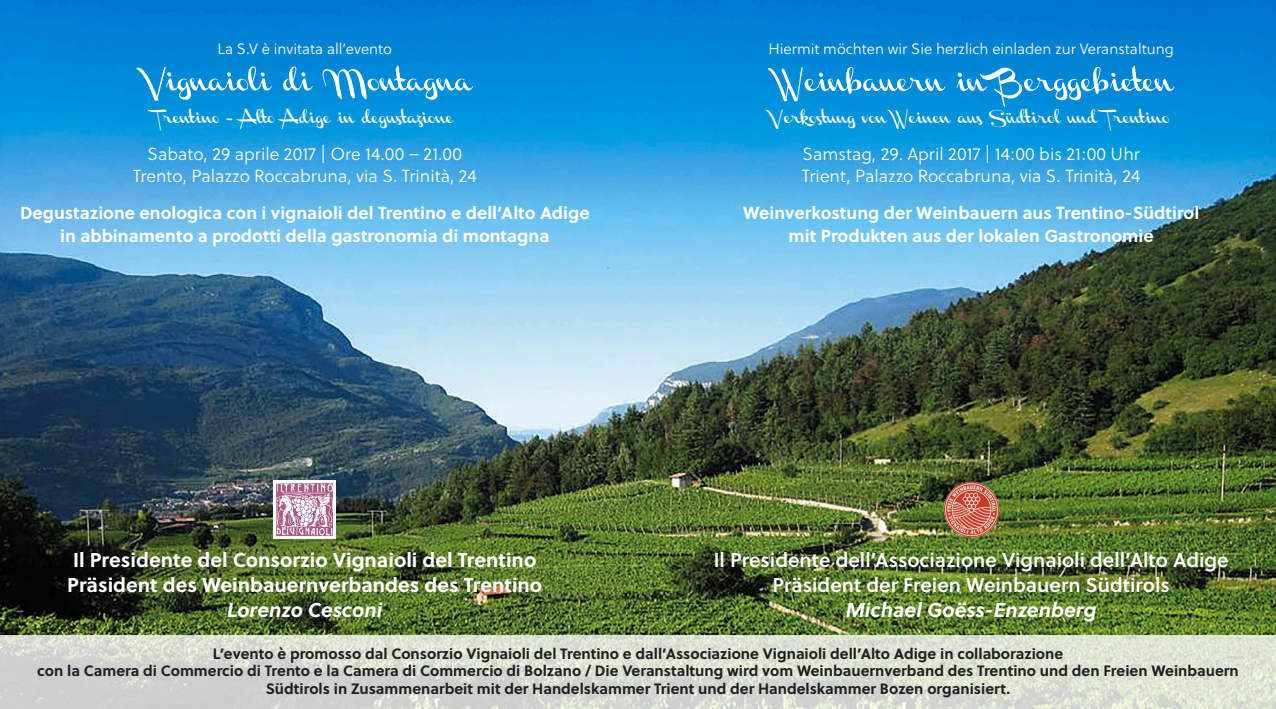
<style>
.page{position:relative;width:1276px;height:709px;background:#fff}
.page>*{position:absolute;margin:0;border:0;box-sizing:border-box;transform-origin:0 0}
.t1{font:600 20px "Soleil";color:#fff}
.t2{font:700 20px "Soleil";color:#fff}
.t3{font:italic 700 20px "Soleil";color:#fff}
.t4{font:700 17.5px/22.5px "Soleil";color:#fff;text-align:center}
.t5{font:300 17.5px "Soleil";color:#fff}
.t6{font:700 15px/17.5px "Soleil";color:#231f20;text-align:center}
.t7{font:300 15px "Soleil";color:#fff}
.t8{font:italic 11.25px "Channel Left";color:#fff}
</style>
<div class="page">
<img style="left:0;top:0;width:1276px;height:635px">
<svg style="left:136px;top:65px;width:337px;height:36px;background:#2b9edf"></svg>
<img style="left:942px;top:480px;width:58px;height:58px">
<img style="left:274px;top:480px;width:62px;height:58px">
<svg style="left:0;top:635px;width:1276px;height:74px;background:#d8ddd3"></svg>
<svg style="left:768px;top:66px;width:406px;height:41px;background:#269bde"></svg>
<p class="t7" style="left:217px;top:39px;width:176px">La S.V è invitata all’evento</p>
<p class="t8" style="left:155px;top:113px;width:300px">Trentino – Alto Adige in degustazione</p>
<p class="t5" style="left:147px;top:142px;width:316px">Sabato, 29 aprile 2017 | Ore 14.00 – 21.00</p>
<p class="t5" style="left:133px;top:164px;width:345px">Trento, Palazzo Roccabruna, via S. Trinità, 24</p>
<p class="t4" style="left:20px;top:201px;width:571px">Degustazione enologica con i vignaioli del Trentino e dell’Alto Adige</p>
<p class="t4" style="left:60px;top:223px;width:491px">in abbinamento a prodotti della gastronomia di montagna</p>
<p class="t2" style="left:73px;top:544px;width:464px">Il Presidente del Consorzio Vignaioli del Trentino</p>
<p class="t2" style="left:67px;top:569px;width:476px">Präsident des Weinbauernverbandes des Trentino</p>
<p class="t3" style="left:227px;top:594px;width:157px">Lorenzo Cesconi</p>
<p class="t7" style="left:768px;top:39px;width:407px">Hiermit möchten wir Sie herzlich einladen zur Veranstaltung</p>
<p class="t8" style="left:772px;top:113px;width:400px">Verkostung von Weinen aus Südtirol und Trentino</p>
<p class="t5" style="left:802px;top:142px;width:339px">Samstag, 29. April 2017 | 14:00 bis 21:00 Uhr</p>
<p class="t5" style="left:802px;top:164px;width:340px">Trient, Palazzo Roccabruna, via S. Trinità, 24</p>
<p class="t4" style="left:743px;top:201px;width:458px">Weinverkostung der Weinbauern aus Trentino-Südtirol mit Produkten aus der lokalen Gastronomie</p>
<p class="t1" style="left:713px;top:544px;width:516px">Il Presidente dell’Associazione Vignaioli dell’Alto Adige</p>
<p class="t1" style="left:772px;top:569px;width:399px">Präsident der Freien Weinbauern Südtirols</p>
<p class="t3" style="left:845px;top:594px;width:252px">Michael Goëss-Enzenberg</p>
<p class="t6" style="left:37px;top:643px;width:1203px">L’evento è promosso dal Consorzio Vignaioli del Trentino e dall’Associazione Vignaioli dell’Alto Adige in collaborazione<br>con la Camera di Commercio di Trento e la Camera di Commercio di Bolzano / Die Veranstaltung wird vom Weinbauernverband des Trentino und den Freien Weinbauern<br>Südtirols in Zusammenarbeit mit der Handelskammer Trient und der Handelskammer Bozen organisiert.</p>
</div>
